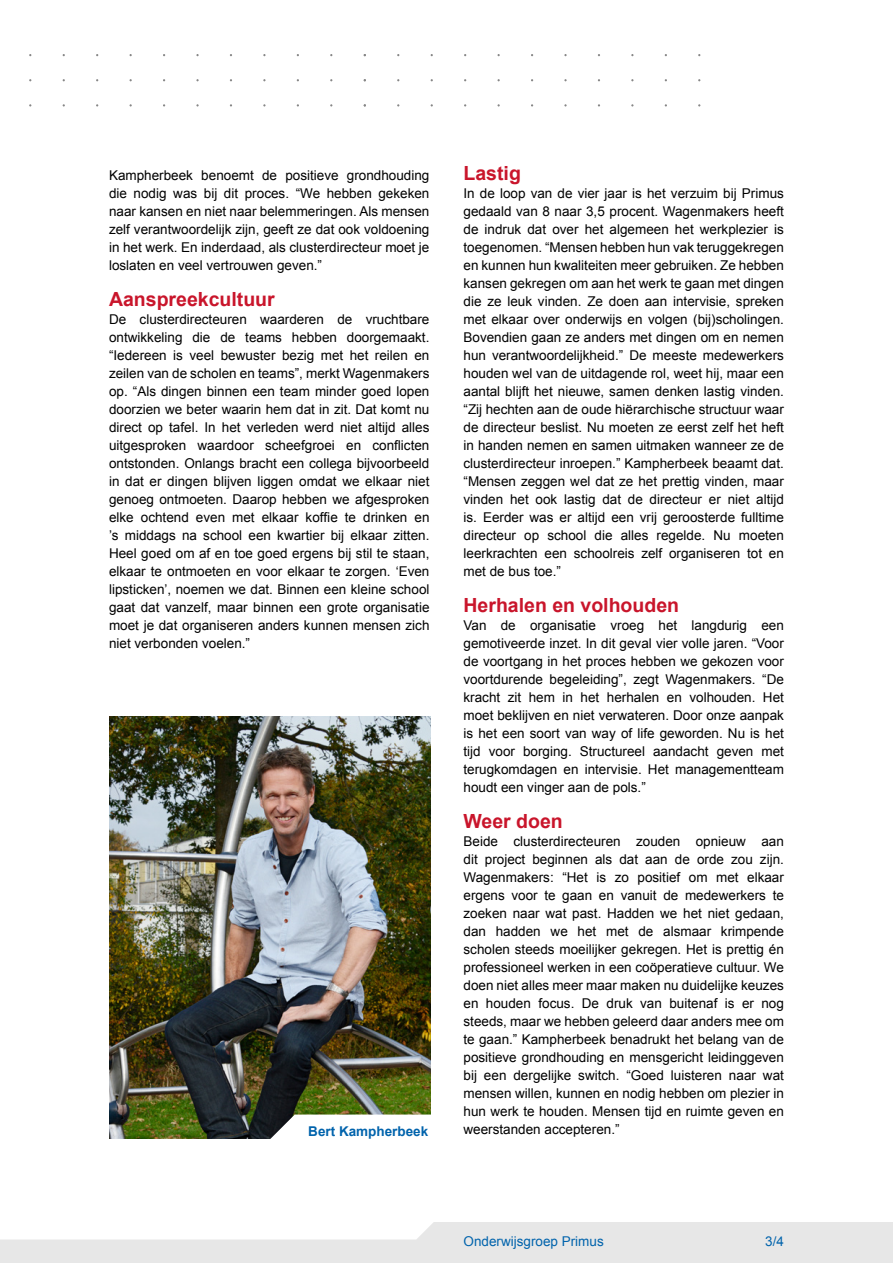
<style>
.page{position:relative;width:893px;height:1263px;background:#fff}
.page>*{position:absolute;margin:0;border:0;box-sizing:border-box;transform-origin:0 0}
.t1{font:700 19.5px "Arial";color:#c9152b}
.t2{font:13.5px/18px "Arial";color:#000;text-align:justify}
.t3{font:13.5px "Arial";color:#0063ac}
.t4{font:700 13.5px "Arial";color:#0063ac}
</style>
<div class="page">
<div style="left:0;top:1222px;width:893px;height:41px;background:#e7e7e7"></div>
<div style="left:0;top:1222px;width:433px;height:17px;background:#fff"></div>
<img style="left:110px;top:716px;width:320px;height:422px">
<svg style="left:242px;top:1114px;width:189px;height:25px"></svg>
<p class="t2" style="left:109px;top:166px;width:322px">Kampherbeek benoemt de positieve grondhouding die nodig was bij dit proces. “We hebben gekeken naar kansen en niet naar belemmeringen. Als mensen zelf verantwoordelijk zijn, geeft ze dat ook voldoening in het werk. En inderdaad, als clusterdirecteur moet je loslaten en veel vertrouwen geven.”</p>
<h1 class="t1" style="left:109px;top:288px;width:167px">Aanspreekcultuur</h1>
<p class="t2" style="left:109px;top:310px;width:322px">De clusterdirecteuren waarderen de vruchtbare ontwikkeling die de teams hebben doorgemaakt. “Iedereen is veel bewuster bezig met het reilen en zeilen van de scholen en teams”, merkt Wagenmakers op. “Als dingen binnen een team minder goed lopen doorzien we beter waarin hem dat in zit. Dat komt nu direct op tafel. In het verleden werd niet altijd alles uitgesproken waardoor scheefgroei en conflicten ontstonden. Onlangs bracht een collega bijvoorbeeld in dat er dingen blijven liggen omdat we elkaar niet genoeg ontmoeten. Daarop hebben we afgesproken elke ochtend even met elkaar koffie te drinken en ’s middags na school een kwartier bij elkaar zitten.<br>Heel goed om af en toe goed ergens bij stil te staan, elkaar te ontmoeten en voor elkaar te zorgen. ‘Even lipsticken’, noemen we dat. Binnen een kleine school gaat dat vanzelf, maar binnen een grote organisatie moet je dat organiseren anders kunnen mensen zich niet verbonden voelen.”</p>
<p class="t4" style="left:308px;top:1123px;width:122px">Bert Kampherbeek</p>
<h1 class="t1" style="left:463px;top:162px;width:59px">Lastig</h1>
<p class="t2" style="left:463px;top:184px;width:322px">In de loop van de vier jaar is het verzuim bij Primus gedaald van 8 naar 3,5 procent. Wagenmakers heeft de indruk dat over het algemeen het werkplezier is toegenomen. “Mensen hebben hun vak teruggekregen en kunnen hun kwaliteiten meer gebruiken. Ze hebben kansen gekregen om aan het werk te gaan met dingen die ze leuk vinden. Ze doen aan intervisie, spreken met elkaar over onderwijs en volgen (bij)scholingen.<br>Bovendien gaan ze anders met dingen om en nemen hun verantwoordelijkheid.” De meeste medewerkers houden wel van de uitdagende rol, weet hij, maar een aantal blijft het nieuwe, samen denken lastig vinden. “Zij hechten aan de oude hiërarchische structuur waar de directeur beslist. Nu moeten ze eerst zelf het heft in handen nemen en samen uitmaken wanneer ze de clusterdirecteur inroepen.” Kampherbeek beaamt dat. “Mensen zeggen wel dat ze het prettig vinden, maar vinden het ook lastig dat de directeur er niet altijd is. Eerder was er altijd een vrij geroosterde fulltime directeur op school die alles regelde. Nu moeten leerkrachten een schoolreis zelf organiseren tot en met de bus toe.”</p>
<h1 class="t1" style="left:463px;top:594px;width:217px">Herhalen en volhouden</h1>
<p class="t2" style="left:463px;top:616px;width:322px">Van de organisatie vroeg het langdurig een gemotiveerde inzet. In dit geval vier volle jaren. “Voor de voortgang in het proces hebben we gekozen voor voortdurende begeleiding”, zegt Wagenmakers. “De kracht zit hem in het herhalen en volhouden. Het moet beklijven en niet verwateren. Door onze aanpak is het een soort van way of life geworden. Nu is het tijd voor borging. Structureel aandacht geven met terugkomdagen en intervisie. Het managementteam houdt een vinger aan de pols.”</p>
<h1 class="t1" style="left:463px;top:810px;width:101px">Weer doen</h1>
<p class="t2" style="left:463px;top:832px;width:322px">Beide clusterdirecteuren zouden opnieuw aan dit project beginnen als dat aan de orde zou zijn.<br>Wagenmakers: “Het is zo positief om met elkaar ergens voor te gaan en vanuit de medewerkers te zoeken naar wat past. Hadden we het niet gedaan, dan hadden we het met de alsmaar krimpende scholen steeds moeilijker gekregen. Het is prettig én professioneel werken in een coöperatieve cultuur. We doen niet alles meer maar maken nu duidelijke keuzes en houden focus. De druk van buitenaf is er nog steeds, maar we hebben geleerd daar anders mee om te gaan.” Kampherbeek benadrukt het belang van de positieve grondhouding en mensgericht leidinggeven bij een dergelijke switch. “Goed luisteren naar wat mensen willen, kunnen en nodig hebben om plezier in hun werk te houden. Mensen tijd en ruimte geven en weerstanden accepteren.”</p>
<p class="t3" style="left:463px;top:1234px;width:142px">Onderwijsgroep Primus</p>
<p class="t3" style="left:765px;top:1234px;width:20px">3/4</p>
</div>
